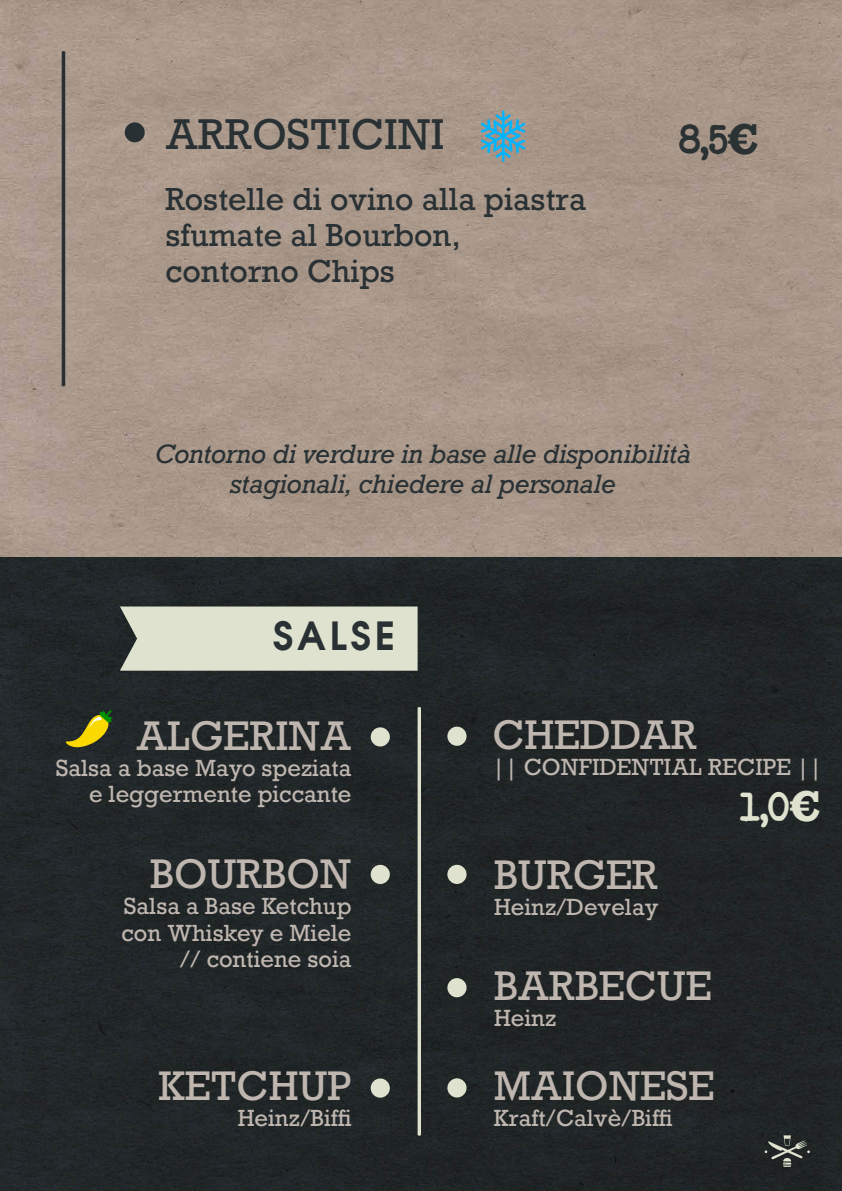
<style>
.page{position:relative;width:842px;height:1191px;background:#fff}
.page>*{position:absolute;margin:0;border:0;box-sizing:border-box;transform-origin:0 0}
.t1{font:40.5px "Rockwell";color:#293134}
.t2{font:40.5px "Breaking News";color:#2b3234}
.t3{font:40.5px "Breaking News";color:#dee2ce}
.t4{font:38.9px "Rockwell";color:#bfb6b0}
.t5{font:700 38.9px "Avalon";letter-spacing:.1em;color:#293134}
.t6{font:29.9px/35.9px "Rockwell";color:#293134}
.t7{font:italic 25px/30px "Rockwell";letter-spacing:-.01em;color:#293134;text-align:center}
.t8{font:22px/26.4px "Rockwell";color:#bfb6b0;text-align:right}
.s1{font-family:"Rockwell";font-weight:700}
</style>
<div class="page">
<img style="left:0;top:0;width:842px;height:557px">
<div style="left:0;top:557px;width:842px;height:634px;background:#212627"></div>
<svg style="left:62px;top:51px;width:3px;height:335px"></svg>
<div style="left:125px;top:122px;width:20px;height:20px;background:#293033;border-radius:50%"></div>
<svg style="left:480px;top:110px;width:46px;height:52px;background:#6ca0b0"></svg>
<div style="left:120px;top:606px;width:298px;height:64px;background:#dee2ce"></div>
<svg style="left:418px;top:707px;width:3px;height:428px"></svg>
<div style="left:371px;top:865px;width:19px;height:19px;background:#dee2ce;border-radius:50%"></div>
<svg style="left:765px;top:1135px;width:45px;height:31px"></svg>
<div style="left:371px;top:727px;width:19px;height:19px;background:#dee2ce;border-radius:50%"></div>
<svg style="left:64px;top:710px;width:48px;height:38px;background:#69681d"></svg>
<div style="left:447px;top:726px;width:20px;height:20px;background:#dee2ce;border-radius:50%"></div>
<div style="left:447px;top:864px;width:20px;height:20px;background:#dee2ce;border-radius:50%"></div>
<div style="left:447px;top:978px;width:20px;height:19px;background:#dee2ce;border-radius:50%"></div>
<div style="left:371px;top:1078px;width:19px;height:19px;background:#dee2ce;border-radius:50%"></div>
<div style="left:447px;top:1078px;width:20px;height:19px;background:#dee2ce;border-radius:50%"></div>
<h1 class="t1" style="left:166px;top:109px;width:280px">ARROSTICINI</h1>
<h3 class="t6" style="left:166px;top:182px;width:422px">Rostelle di ovino alla piastra sfumate al Bourbon, contorno Chips</h3>
<h1 class="t2" style="left:679px;top:114px;width:81px">8,5<span class="s1">€</span></h1>
<p class="t7" style="left:155px;top:439px;width:537px">Contorno di verdure in base alle disponibilità stagionali, chiedere al personale</p>
<h2 class="t5" style="left:273px;top:609px;width:124px">SALSE</h2>
<h2 class="t4" style="left:136px;top:711px;width:217px">ALGERINA</h2>
<p class="t8" style="left:56px;top:755px;width:297px">Salsa a base Mayo speziata e leggermente piccante</p>
<h2 class="t4" style="left:150px;top:849px;width:203px">BOURBON</h2>
<p class="t8" style="left:122px;top:893px;width:232px">Salsa a Base Ketchup con Whiskey e Miele // contiene soia</p>
<h2 class="t4" style="left:159px;top:1062px;width:195px">KETCHUP</h2>
<p class="t8" style="left:238px;top:1105px;width:115px">Heinz/Biffi</p>
<h2 class="t4" style="left:493px;top:711px;width:206px">CHEDDAR</h2>
<p class="t8" style="left:493px;top:754px;width:331px">|| CONFIDENTIAL RECIPE ||</p>
<h1 class="t3" style="left:740px;top:781px;width:82px">1,0<span class="s1">€</span></h1>
<h2 class="t4" style="left:494px;top:850px;width:166px">BURGER</h2>
<p class="t8" style="left:494px;top:894px;width:166px">Heinz/Develay</p>
<h2 class="t4" style="left:494px;top:961px;width:219px">BARBECUE</h2>
<p class="t8" style="left:494px;top:1005px;width:64px">Heinz</p>
<h2 class="t4" style="left:494px;top:1061px;width:222px">MAIONESE</h2>
<p class="t8" style="left:494px;top:1105px;width:181px">Kraft/Calvè/Biffi</p>
</div>
